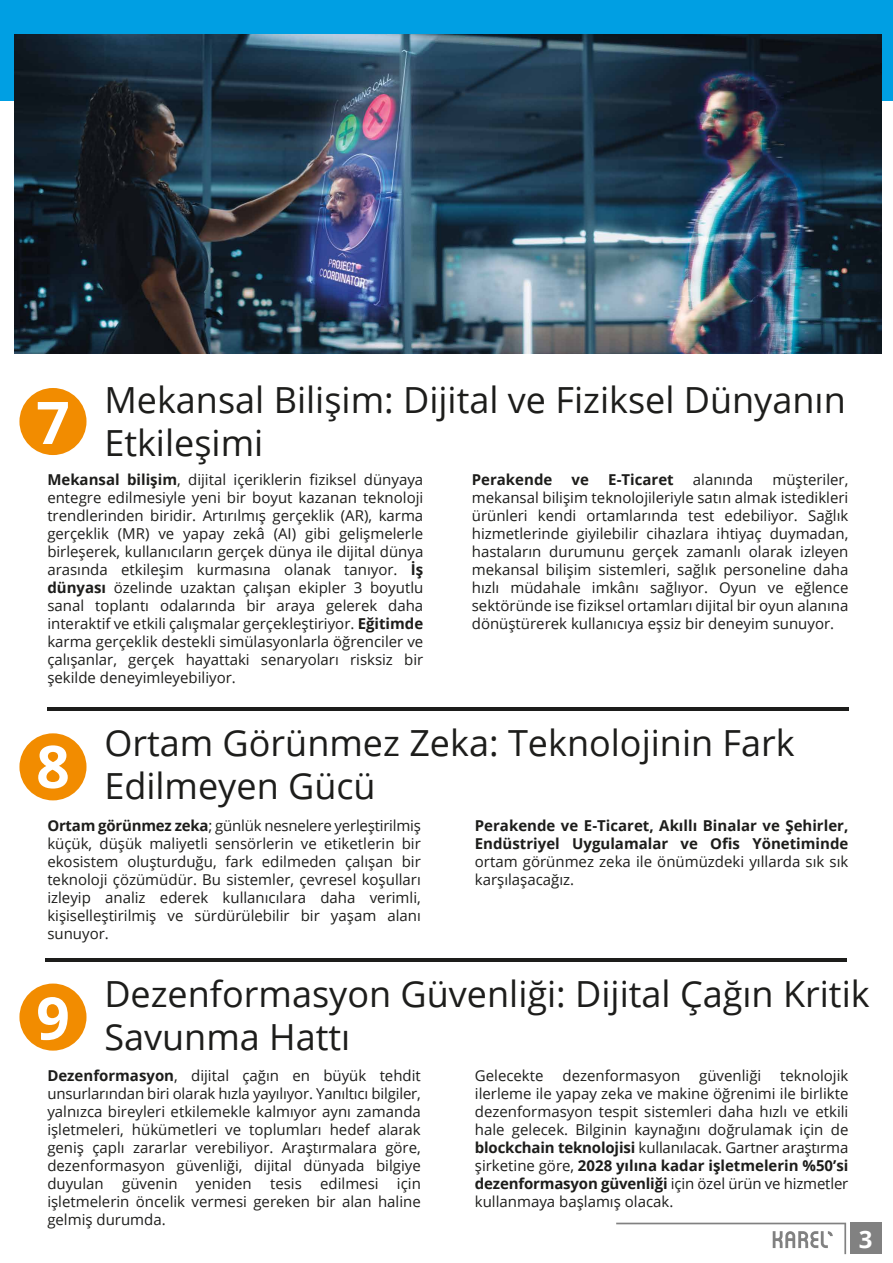
<style>
.page{position:relative;width:893px;height:1263px;background:#fff}
.page>*{position:absolute;margin:0;border:0;box-sizing:border-box;transform-origin:0 0}
.t1{font:700 58.8px "Open Sans";color:#fff}
.t2{font:36px/43.2px "Open Sans";color:#1d1d1b}
.t3{font:700 24px "Open Sans";color:#fff}
.t4{font:15px/18px "Open Sans";color:#1d1d1b;text-align:justify}
.t5{font:700 15px/18px "Open Sans";color:#1d1d1b}
.s1{font-weight:700}
</style>
<div class="page">
<div style="left:0;top:0;width:893px;height:101px;background:#009fe3"></div>
<img style="left:15px;top:35px;width:866px;height:319px">
<hr style="left:47px;top:707px;width:801px;height:3px;background:#1d1d1b">
<div style="left:19px;top:388px;width:68px;height:67px;background:#f28c00;border-radius:50%"></div>
<hr style="left:46px;top:958px;width:801px;height:3px;background:#1d1d1b">
<div style="left:19px;top:733px;width:68px;height:67px;background:#f28c00;border-radius:50%"></div>
<div style="left:19px;top:983px;width:68px;height:67px;background:#f28c00;border-radius:50%"></div>
<div style="left:850px;top:1222px;width:31px;height:32px;background:#818181"></div>
<svg style="left:616px;top:1222px;width:230px;height:32px"></svg>
<h2 class="t2" style="left:104px;top:377px;width:743px">Mekansal Bilişim: Dijital ve Fiziksel Dünyanın<br>Etkileşimi</h2>
<p class="t5" style="left:472px;top:470px;width:82px">Perakende</p>
<p class="t5" style="left:572px;top:470px;width:19px">ve</p>
<p class="t5" style="left:608px;top:470px;width:67px">E-Ticaret</p>
<p class="t4" style="left:693px;top:470px;width:62px">alanında</p>
<h1 class="t1" style="left:36px;top:381px;width:35px">7</h1>
<p class="t4" style="left:47px;top:470px;width:377px"><span class="s1">Mekansal bilişim</span>, dijital içeriklerin fiziksel dünyaya entegre edilmesiyle yeni bir boyut kazanan teknoloji trendlerinden biridir. Artırılmış gerçeklik (AR), karma gerçeklik (MR) ve yapay zekâ (AI) gibi gelişmelerle birleşerek, kullanıcıların gerçek dünya ile dijital dünya arasında etkileşim kurmasına olanak tanıyor. <span class="s1">İş dünyası</span> özelinde uzaktan çalışan ekipler 3 boyutlu sanal toplantı odalarında bir araya gelerek daha interaktif ve etkili çalışmalar gerçekleştiriyor. <span class="s1">Eğitimde </span>karma gerçeklik destekli simülasyonlarla öğrenciler ve çalışanlar, gerçek hayattaki senaryoları risksiz bir şekilde deneyimleyebiliyor.</p>
<p class="t4" style="left:472px;top:470px;width:378px;text-indent:301px">müşteriler, mekansal bilişim teknolojileriyle satın almak istedikleri ürünleri kendi ortamlarında test edebiliyor. Sağlık hizmetlerinde giyilebilir cihazlara ihtiyaç duymadan, hastaların durumunu gerçek zamanlı olarak izleyen mekansal bilişim sistemleri, sağlık personeline daha hızlı müdahale imkânı sağlıyor. Oyun ve eğlence sektöründe ise fiziksel ortamları dijital bir oyun alanına dönüştürerek kullanıcıya eşsiz bir deneyim sunuyor.</p>
<h2 class="t2" style="left:104px;top:720px;width:692px">Ortam Görünmez Zeka: Teknolojinin Fark<br>Edilmeyen Gücü</h2>
<p class="t5" style="left:475px;top:816px;width:375px">Perakende ve E-Ticaret, Akıllı Binalar ve Şehirler,<br>Endüstriyel Uygulamalar ve Ofis Yönetiminde</p>
<p class="t4" style="left:475px;top:852px;width:375px">ortam görünmez zeka ile önümüzdeki yıllarda sık sık karşılaşacağız.</p>
<h1 class="t1" style="left:36px;top:725px;width:35px">8</h1>
<p class="t4" style="left:47px;top:816px;width:375px"><span class="s1">Ortam görünmez zeka</span>; günlük nesnelere yerleştirilmiş küçük, düşük maliyetli sensörlerin ve etiketlerin bir ekosistem oluşturduğu, fark edilmeden çalışan bir teknoloji çözümüdür. Bu sistemler, çevresel koşulları izleyip analiz ederek kullanıcılara daha verimli, kişiselleştirilmiş ve sürdürülebilir bir yaşam alanı sunuyor.</p>
<h2 class="t2" style="left:104px;top:971px;width:767px">Dezenformasyon Güvenliği: Dijital Çağın Kritik<br>Savunma Hattı</h2>
<p class="t4" style="left:475px;top:1066px;width:70px">Gelecekte</p>
<p class="t4" style="left:562px;top:1066px;width:119px">dezenformasyon</p>
<p class="t4" style="left:699px;top:1066px;width:64px">güvenliği</p>
<h1 class="t1" style="left:36px;top:977px;width:35px">9</h1>
<p class="t4" style="left:47px;top:1066px;width:375px"><span class="s1">Dezenformasyon</span>, dijital çağın en büyük tehdit unsurlarından biri olarak hızla yayılıyor. Yanıltıcı bilgiler, yalnızca bireyleri etkilemekle kalmıyor aynı zamanda işletmeleri, hükümetleri ve toplumları hedef alarak geniş çaplı zararlar verebiliyor. Araştırmalara göre, dezenformasyon güvenliği, dijital dünyada bilgiye duyulan güvenin yeniden tesis edilmesi için işletmelerin öncelik vermesi gereken bir alan haline gelmiş durumda.</p>
<p class="t4" style="left:475px;top:1066px;width:375px;text-indent:305px">teknolojik ilerleme ile yapay zeka ve makine öğrenimi ile birlikte dezenformasyon tespit sistemleri daha hızlı ve etkili hale gelecek. Bilginin kaynağını doğrulamak için de <span class="s1">blockchain teknolojisi</span> kullanılacak. Gartner araştırma şirketine göre, <span class="s1">2028 yılına kadar işletmelerin %50’si dezenformasyon güvenliği</span> için özel ürün ve hizmetler kullanmaya başlamış olacak.</p>
<h3 class="t3" style="left:859px;top:1222px;width:15px">3</h3>
</div>
